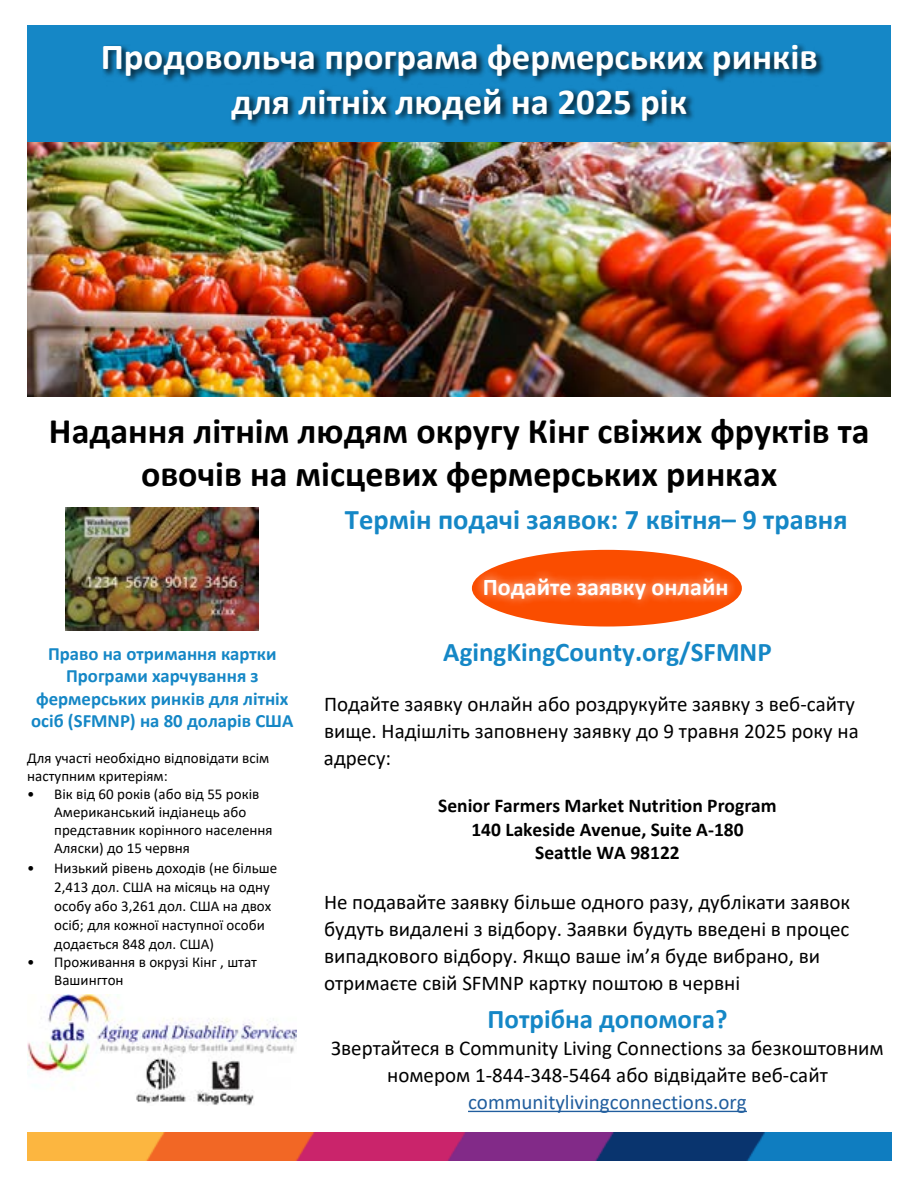
<style>
.page{position:relative;width:918px;height:1188px;background:#fff}
.page>*{position:absolute;margin:0;border:0;box-sizing:border-box;transform-origin:0 0}
.t1{font:700 36.75px/44.1px "Calibri";color:#fff;text-align:center}
.t2{font:700 36px/43.2px "Calibri";color:#000;text-align:center}
.t3{font:700 28.5px "Calibri";color:#1587c6}
.t4{font:700 27px "Calibri";color:#1587c6}
.t5{font:700 24px "Calibri";color:#fff}
.t6{font:21px/27px "Calibri";color:#000}
.t7{font:21px "Calibri";color:#215e9e}
.t8{font:700 19.5px/23.4px "Calibri";color:#000;text-align:center}
.t9{font:700 18.75px/22.5px "Calibri";color:#1587c6;text-align:center}
.t10{font:15px/18px "Calibri";color:#000}
.s1{font-style:inherit}
</style>
<div class="page">
<img style="left:27px;top:142px;width:864px;height:254px">
<div style="left:27px;top:26px;width:864px;height:116px;background:#1587c6"></div>
<div style="left:102px;top:43px;width:725px;height:84px;background:#000;opacity:.75"></div>
<hr style="left:468px;top:1111px;width:279px;height:1px;background:#215e9e">
<img style="left:27px;top:1132px;width:865px;height:29px">
<img style="left:27px;top:994px;width:270px;height:111px">
<div style="left:472px;top:550px;width:270px;height:77px;background:#fa4d00;border-radius:50%"></div>
<div style="left:475px;top:569px;width:261px;height:39px;background:#fff;opacity:.75"></div>
<img style="left:66px;top:508px;width:193px;height:123px">
<h1 class="t1" style="left:101px;top:35px;width:718px">Продовольча програма фермерських ринків для літніх людей на 202<span class="s1">5</span> рік</h1>
<h2 class="t2" style="left:49px;top:408px;width:822px">Надання літнім людям округу Кінг свіжих фруктів та овочів на місцевих фермерських ринках</h2>
<h3 class="t3" style="left:345px;top:499px;width:504px">Термін подачі заявок: <span class="s1">7</span> квітня– <span class="s1">9</span> травня</h3>
<p class="t9" style="left:31px;top:642px;width:264px">Право на отримання картки<br>Програми харчування з фермерських ринків для літніх осіб (SFMNP) на 80 доларів США</p>
<p class="t10" style="left:27px;top:749px;width:244px">Для участі необхідно відповідати всім наступним критеріям:</p>
<p class="t10" style="left:54px;top:785px;width:220px;text-indent:-27px">• Вік від 60 років (або від 55 років<br>Американський індіанець або представник корінного населення<br>Аляски) до 15 червня</p>
<p class="t10" style="left:54px;top:858px;width:224px;line-height:19.2px;text-indent:-27px">• Низький рівень доходів (не більше<br>2,413 дол. США на місяць на одну особу або 3,261 дол. США на двох осіб; для кожної наступної особи додається 848 дол. США)</p>
<p class="t10" style="left:54px;top:953px;width:204px;text-indent:-27px">• Проживання в окрузі Кінг , штат<br>Вашингтон</p>
<p class="t5" style="left:483px;top:570px;width:247px">Подайте заявку онлайн</p>
<p class="t4" style="left:443px;top:633px;width:330px">AgingKingCounty.org/SFMNP</p>
<p class="t6" style="left:324px;top:690px;width:536px">Подайте заявку онлайн або роздрукуйте заявку з веб-сайту вище. Надішліть заповнену заявку до 9 травня 2025 року на адресу:</p>
<p class="t8" style="left:438px;top:794px;width:340px">Senior Farmers Market Nutrition Program<br>140 Lakeside Avenue, Suite A-180<br>Seattle WA 98122</p>
<p class="t6" style="left:324px;top:888px;width:528px">Не подавайте заявку більше одного разу, дублікати заявок будуть видалені з відбору. Заявки будуть введені в процес випадкового відбору. Якщо ваше ім’я буде вибрано, ви отримаєте свій SFMNP картку поштою в червні</p>
<p class="t4" style="left:487px;top:1000px;width:242px">Потрібна допомога?</p>
<p class="t6" style="left:331px;top:1034px;width:554px;text-align:center">Звертайтеся в Community Living Connections за безкоштовним номером 1-844-348-5464 або відвідайте веб-сайт</p>
<p class="t7" style="left:468px;top:1088px;width:280px">communitylivingconnections.org</p>
</div>
